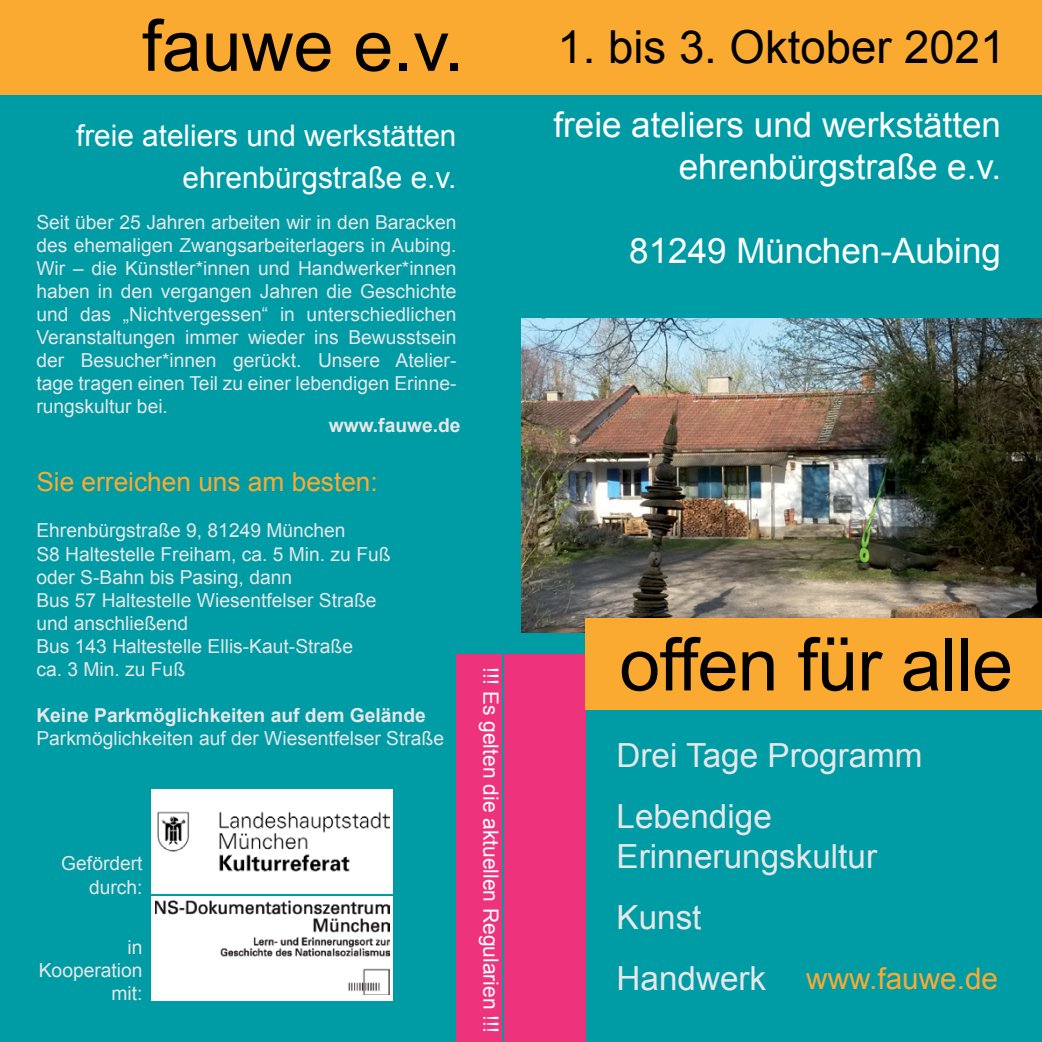
<style>
.page{position:relative;width:1042px;height:1042px;background:#fff}
.page>*{position:absolute;margin:0;border:0;box-sizing:border-box;transform-origin:0 0}
.t1{font:73.5px "Arial";letter-spacing:-.01em;color:#000}
.t2{font:71.75px "Arial";color:#000}
.t3{font:45.5px "Arial";color:#000}
.t4{font:35px/42px "Arial";color:#fff;text-align:right}
.t5{font:33.25px/60.9px "Arial";color:#e6e7e8}
.t6{font:29.75px/42px "Arial";color:#fff;text-align:right}
.t7{font:29.75px "Arial";color:#fbaa31}
.t8{font:26.25px "Arial";color:#fbaa31}
.t9{font:21px "Arial";color:#fff}
.t10{font:19.25px/23.1px "Arial";color:#e6e7e8;text-align:right}
.t11{font:700 19.25px "Arial";color:#e6e7e8}
.s1{font-size:33.25px;color:#e6e7e8}
</style>
<div class="page">
<div style="left:0;top:0;width:526px;height:1042px;background:#009ca6"></div>
<div style="left:151px;top:896px;width:242px;height:104px;background:#fff"></div>
<img style="left:155px;top:900px;width:234px;height:94px">
<div style="left:151px;top:789px;width:242px;height:104px;background:#fff"></div>
<img style="left:157px;top:811px;width:232px;height:60px">
<div style="left:456px;top:655px;width:76px;height:387px;background:#ee337d"></div>
<div style="left:0;top:0;width:531px;height:94px;background:#fbaa31"></div>
<div style="left:503px;top:91px;width:539px;height:951px;background:#009ca6"></div>
<img style="left:521px;top:319px;width:521px;height:313px">
<div style="left:504px;top:655px;width:81px;height:387px;background:#ee337d"></div>
<div style="left:585px;top:618px;width:457px;height:91px;background:#fbaa31"></div>
<div style="left:503px;top:0;width:539px;height:94px;background:#fbaa31"></div>
<h2 class="t2" style="left:142px;top:-1px;width:323px">fauwe e.v.</h2>
<h3 class="t6" style="left:76px;top:115px;width:382px">freie ateliers und werkstätten ehrenbürgstraße e.v.</h3>
<p class="t10" style="left:36px;top:210px;width:421px;text-align:justify">Seit über 25 Jahren arbeiten wir in den Baracken des ehemaligen Zwangsarbeiterlagers in Aubing.<br>Wir – die Künstler*innen und Handwerker*innen haben in den vergangen Jahren die Geschichte und das „Nichtvergessen“ in unterschiedlichen Veranstaltungen immer wieder ins Bewusstsein der Besucher*innen gerückt. Unsere Atelier&shy;tage tragen einen Teil zu einer lebendigen Erinne&shy;rungskultur bei.</p>
<p class="t11" style="left:329px;top:412px;width:133px">www.fauwe.de</p>
<h3 class="t8" style="left:36px;top:465px;width:343px">Sie erreichen uns am besten:</h3>
<p class="t10" style="left:36px;top:519px;width:356px;text-align:left">Ehrenbürgstraße 9, 81249 München<br>S8 Haltestelle Freiham, ca. 5 Min. zu Fuß oder S-Bahn bis Pasing, dann<br>Bus 57 Haltestelle Wiesentfelser Straße und anschließend<br>Bus 143 Haltestelle Ellis-Kaut-Straße<br>ca. 3 Min. zu Fuß</p>
<p class="t11" style="left:36px;top:703px;width:391px">Keine Parkmöglichkeiten auf dem Gelände</p>
<p class="t10" style="left:36px;top:727px;width:409px">Parkmöglichkeiten auf der Wiesentfelser Straße</p>
<p class="t10" style="left:61px;top:852px;width:83px">Gefördert durch:</p>
<p class="t10" style="left:39px;top:935px;width:105px">in<br>Kooperation mit:</p>
<p class="t9" style="left:504px;top:667px;width:367px;rotate:90deg">!!! Es gelten die aktuellen Regularien !!!</p>
<h3 class="t3" style="left:557px;top:17px;width:449px">1. bis 3. Oktober 2021</h3>
<h3 class="t4" style="left:553px;top:104px;width:449px">freie ateliers und werkstätten ehrenbürgstraße e.v.</h3>
<h3 class="t4" style="left:629px;top:230px;width:373px">81249 München-Aubing</h3>
<h1 class="t1" style="left:619px;top:616px;width:395px">offen für alle</h1>
<h3 class="t5" style="left:616px;top:725px;width:308px">Drei Tage Programm<br>Lebendige</h3>
<h3 class="t5" style="left:616px;top:826px;width:262px">Erinnerungskultur<br>Kunst</h3>
<h3 class="t7" style="left:616px;top:959px;width:383px"><span class="s1">Handwerk</span> www.fauwe.de</h3>
</div>
